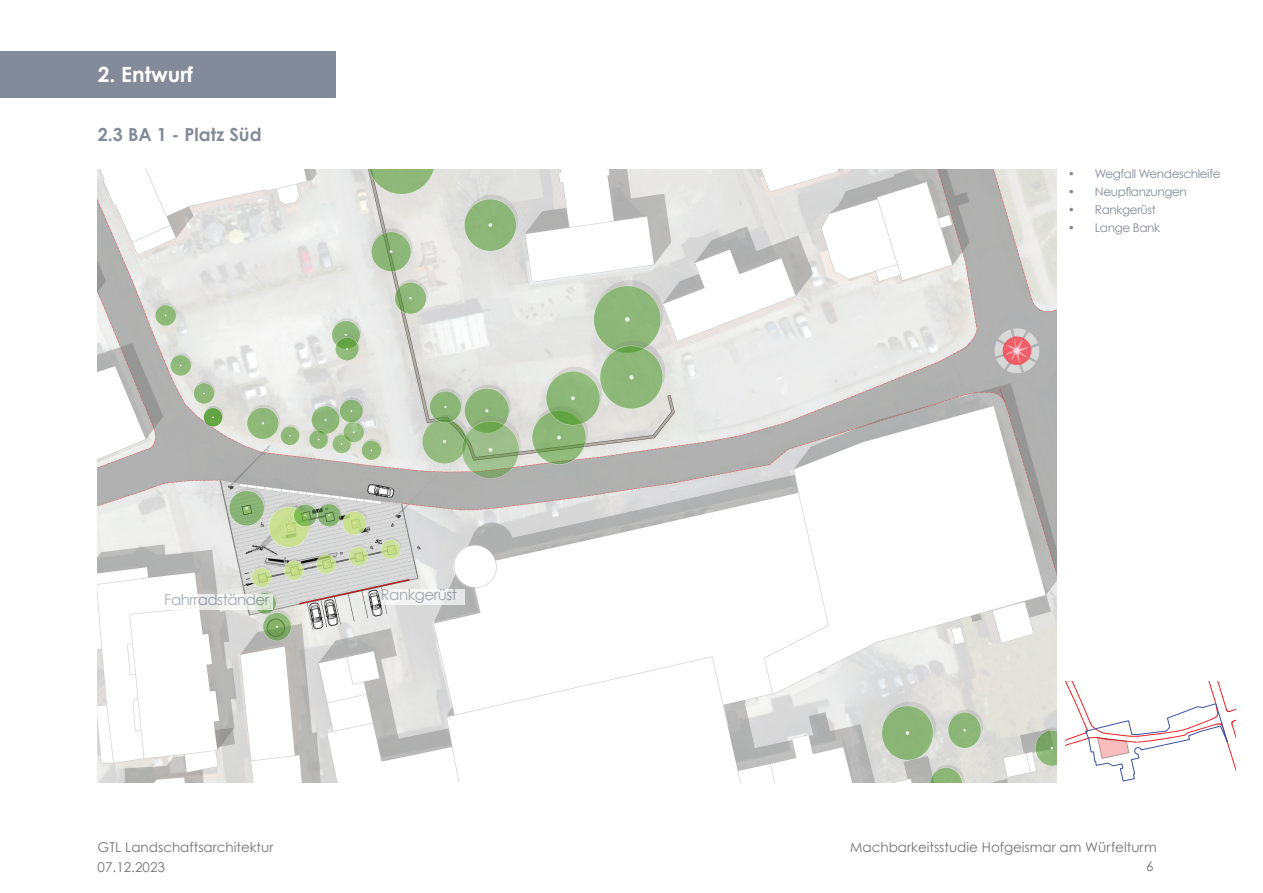
<style>
.page{position:relative;width:1263px;height:893px;background:#fff}
.page>*{position:absolute;margin:0;border:0;box-sizing:border-box;transform-origin:0 0}
.t1{font:700 21px "Century Gothic";color:#fff}
.t2{font:700 18px "Century Gothic";color:#838a99}
.t3{font:15px "Century Gothic";letter-spacing:-.03em;color:#838a99}
.t4{font:13.5px "Century Gothic";color:#737277}
.t5{font:13.5px "Century Gothic";color:#747276}
.t6{font:12px "Century Gothic";letter-spacing:-.03em;color:#838a99}
</style>
<div class="page">
<div style="left:0;top:51px;width:336px;height:47px;background:#838a99"></div>
<img style="left:98px;top:169px;width:959px;height:613px">
<svg style="left:1065px;top:681px;width:170px;height:101px"></svg>
<svg style="left:164px;top:594px;width:109px;height:16px"></svg>
<div style="left:381px;top:588px;width:84px;height:16px;background:linear-gradient(to right,#fafafa,#e9eaea)"></div>
<h1 class="t1" style="left:98px;top:61px;width:97px">2. Entwurf</h1>
<h2 class="t2" style="left:98px;top:123px;width:165px">2.3 BA 1 - Platz Süd</h2>
<p class="t3" style="left:164px;top:591px;width:107px">Fahrradständer</p>
<p class="t3" style="left:381px;top:585px;width:78px">Rankgerüst</p>
<p class="t6" style="left:1068px;top:166px;width:154px">• Wegfall Wendeschleife</p>
<p class="t6" style="left:1068px;top:184px;width:121px">• Neupflanzungen</p>
<p class="t6" style="left:1068px;top:202px;width:90px">• Rankgerüst</p>
<p class="t6" style="left:1068px;top:220px;width:94px">• Lange Bank</p>
<p class="t4" style="left:98px;top:839px;width:177px">GTL Landschaftsarchitektur</p>
<p class="t4" style="left:850px;top:839px;width:308px">Machbarkeitsstudie Hofgeismar am Würfelturm</p>
<p class="t4" style="left:98px;top:858px;width:69px">07.12.2023</p>
<p class="t5" style="left:1146px;top:858px;width:9px">6</p>
</div>
